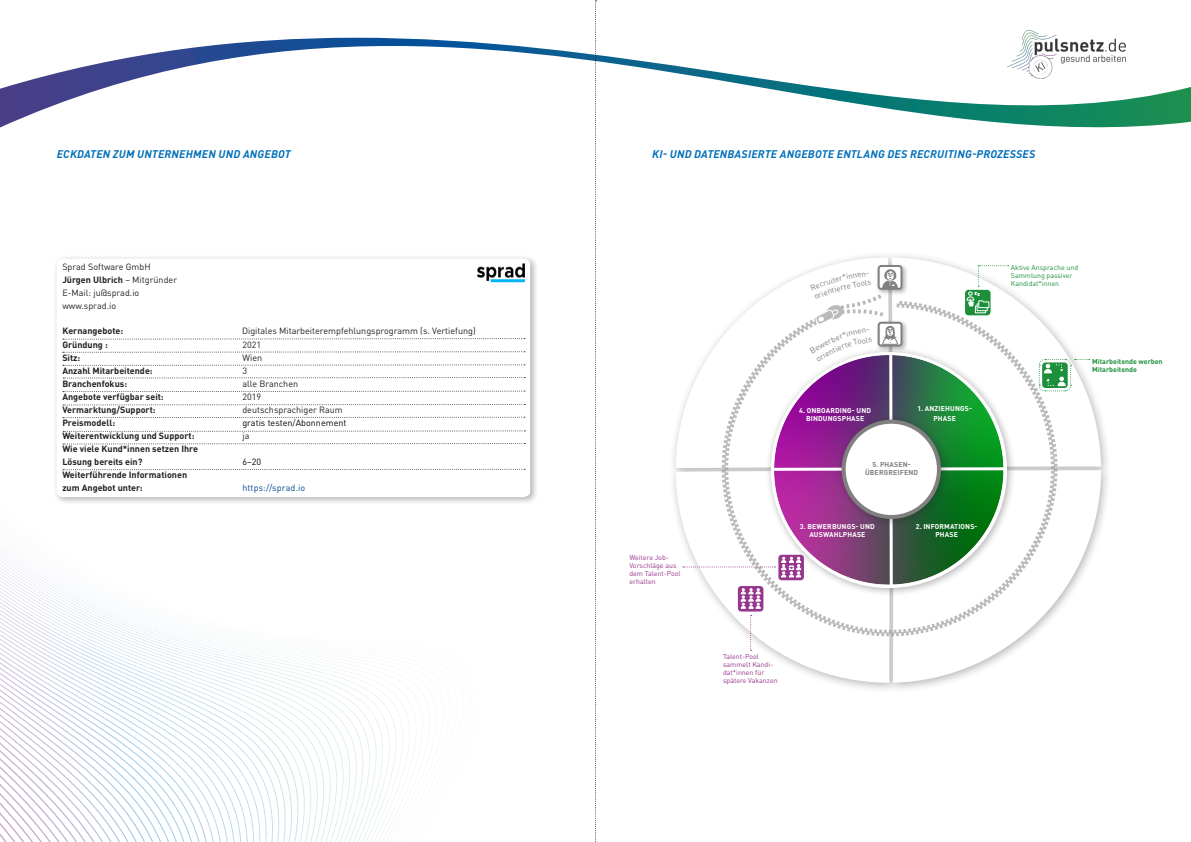
<style>
.page{position:relative;width:1191px;height:842px;background:#fff}
.page>*{position:absolute;margin:0;border:0;box-sizing:border-box;transform-origin:0 0}
.Subhead_1_-_blau{font:italic 700 11px "DIN Pro";letter-spacing:.015em;color:#006fb9}
.Fließtext{font:700 9px "DIN Pro";color:#231f20}
.Fließtext-2{font:9px "DIN Pro";color:#231f20}
.Fließtext-3{font:9px "DIN Pro";color:#000}
.Fließtext-4{font:9px "DIN Pro";letter-spacing:.01em;color:#004994}
.t1{font:7px/8px "DIN Pro";color:#96368b}
.Fließtext-5{font:700 7px/8px "DIN Pro";letter-spacing:.02em;color:#fff;text-align:center}
.t2{font:7px/8px "DIN Pro";color:#1d903a}
.t3{font:700 7px/8px "DIN Pro";color:#1d903a}
.Fließtext-6{font:700 7px "DIN Pro";letter-spacing:.02em;color:#808080}
.s1{font-weight:400}
.s2{color:#231f20}
</style>
<div class="page">
<svg style="left:0;top:37px;width:1191px;height:91px"></svg>
<div style="left:668px;top:250px;width:444px;height:444px;background:#231f20;opacity:.33"></div>
<svg style="left:892px;top:257px;width:209px;height:210px"></svg>
<svg style="left:893px;top:470px;width:208px;height:213px"></svg>
<svg style="left:675px;top:471px;width:214px;height:212px"></svg>
<svg style="left:675px;top:257px;width:214px;height:211px"></svg>
<img style="left:0;top:541px;width:436px;height:301px">
<svg style="left:595px;top:0;width:1px;height:842px"></svg>
<div style="left:53px;top:254px;width:485px;height:251px;background:#231f20;opacity:.33"></div>
<svg style="left:57px;top:259px;width:473px;height:238px"></svg>
<div style="left:875px;top:263px;width:33px;height:33px;background:#231f20;opacity:.33"></div>
<img style="left:477px;top:264px;width:47px;height:18px">
<svg style="left:63px;top:377px;width:462px;height:2px"></svg>
<svg style="left:63px;top:364px;width:462px;height:2px"></svg>
<svg style="left:63px;top:338px;width:462px;height:2px"></svg>
<svg style="left:63px;top:351px;width:462px;height:2px"></svg>
<svg style="left:63px;top:442px;width:462px;height:3px"></svg>
<svg style="left:63px;top:390px;width:462px;height:3px"></svg>
<svg style="left:63px;top:403px;width:462px;height:3px"></svg>
<svg style="left:63px;top:416px;width:462px;height:3px"></svg>
<svg style="left:63px;top:430px;width:462px;height:2px"></svg>
<svg style="left:63px;top:468px;width:462px;height:3px"></svg>
<img style="left:1007px;top:29px;width:118px;height:50px">
<svg style="left:683px;top:265px;width:406px;height:386px"></svg>
<p class="Subhead_1_-_blau" style="left:57px;top:145px;width:236px">ECKDATEN ZUM UNTERNEHMEN UND ANGEBOT</p>
<p class="Fließtext-2" style="left:62px;top:260px;width:90px">Sprad Software GmbH</p>
<p class="Fließtext" style="left:62px;top:273px;width:116px">Jürgen Ulbrich <span class="s1">– Mitgründer</span></p>
<p class="Fließtext-2" style="left:62px;top:286px;width:79px">E-Mail: ju@sprad.io</p>
<p class="Fließtext-2" style="left:62px;top:299px;width:55px">www.sprad.io</p>
<p class="Fließtext" style="left:62px;top:338px;width:47px">Gründung :</p>
<p class="Fließtext-2" style="left:242px;top:338px;width:20px">2021</p>
<p class="Fließtext" style="left:62px;top:351px;width:20px">Sitz:</p>
<p class="Fließtext-2" style="left:242px;top:351px;width:21px">Wien</p>
<p class="Fließtext" style="left:62px;top:364px;width:92px">Anzahl Mitarbeitende:</p>
<p class="Fließtext-2" style="left:242px;top:364px;width:6px">3</p>
<p class="Fließtext" style="left:62px;top:377px;width:66px">Branchenfokus:</p>
<p class="Fließtext-2" style="left:242px;top:377px;width:57px">alle Branchen</p>
<p class="Fließtext" style="left:62px;top:390px;width:103px">Angebote verfügbar seit:</p>
<p class="Fließtext-2" style="left:242px;top:390px;width:20px">2019</p>
<p class="Fließtext" style="left:62px;top:403px;width:95px">Vermarktung/Support:</p>
<p class="Fließtext-2" style="left:242px;top:403px;width:102px">deutschsprachiger Raum</p>
<p class="Fließtext" style="left:62px;top:416px;width:54px">Preismodell:</p>
<p class="Fließtext-3" style="left:242px;top:416px;width:106px">gratis testen<span class="s2">/</span>Abonnement</p>
<p class="Fließtext" style="left:62px;top:429px;width:134px">Weiterentwicklung und Support:</p>
<p class="Fließtext-2" style="left:242px;top:429px;width:9px">ja</p>
<p class="Fließtext" style="left:62px;top:442px;width:137px">Wie viele Kund*innen setzen Ihre</p>
<p class="Fließtext" style="left:62px;top:455px;width:82px">Lösung bereits ein?</p>
<p class="Fließtext-3" style="left:242px;top:455px;width:20px">6–20</p>
<p class="Fließtext" style="left:62px;top:468px;width:126px">Weiterführende Informationen</p>
<p class="Fließtext" style="left:62px;top:481px;width:82px">zum Angebot unter:</p>
<p class="Fließtext-4" style="left:242px;top:481px;width:64px">https://sprad.io</p>
<p class="Fließtext" style="left:62px;top:324px;width:62px">Kernangebote:</p>
<p class="Fließtext-2" style="left:242px;top:324px;width:235px">Digitales Mitarbeiterempfehlungsprogramm (s. Vertiefung)</p>
<p class="Subhead_1_-_blau" style="left:652px;top:145px;width:384px">KI- UND DATENBASIERTE ANGEBOTE ENTLANG DES RECRUITING-PROZESSES</p>
<p class="t1" style="left:629px;top:552px;width:41px">Weitere Job-</p>
<p class="t1" style="left:629px;top:560px;width:53px">Vorschläge aus dem Talent-Pool erhalten</p>
<p class="Fließtext-5" style="left:799px;top:406px;width:73px">4. ONBOARDING- UND<br>BINDUNGSPHASE</p>
<p class="Fließtext-5" style="left:917px;top:404px;width:56px">1. ANZIEHUNGS-</p>
<p class="Fließtext-5" style="left:933px;top:414px;width:24px">PHASE</p>
<p class="Fließtext-6" style="left:872px;top:459px;width:40px">5. PHASEN-</p>
<p class="Fließtext-6" style="left:865px;top:467px;width:55px">ÜBERGREIFEND</p>
<p class="Fließtext-5" style="left:800px;top:522px;width:76px">3. BEWERBUNGS- UND<br>AUSWAHLPHASE</p>
<p class="Fließtext-5" style="left:916px;top:522px;width:63px">2. INFORMATIONS-</p>
<p class="Fließtext-5" style="left:935px;top:530px;width:24px">PHASE</p>
<p class="t2" style="left:1011px;top:263px;width:69px">Aktive Ansprache und<br>Sammlung passiver</p>
<p class="t2" style="left:1011px;top:279px;width:50px">Kandidat*innen</p>
<p class="t3" style="left:1092px;top:357px;width:72px">Mitarbeitende werben<br>Mitarbeitende</p>
<p class="t1" style="left:723px;top:652px;width:37px">Talent-Pool</p>
<p class="t1" style="left:723px;top:660px;width:52px">sammelt Kandi-</p>
<p class="t1" style="left:723px;top:668px;width:56px">dat*innen für spätere Vakanzen</p>
</div>
